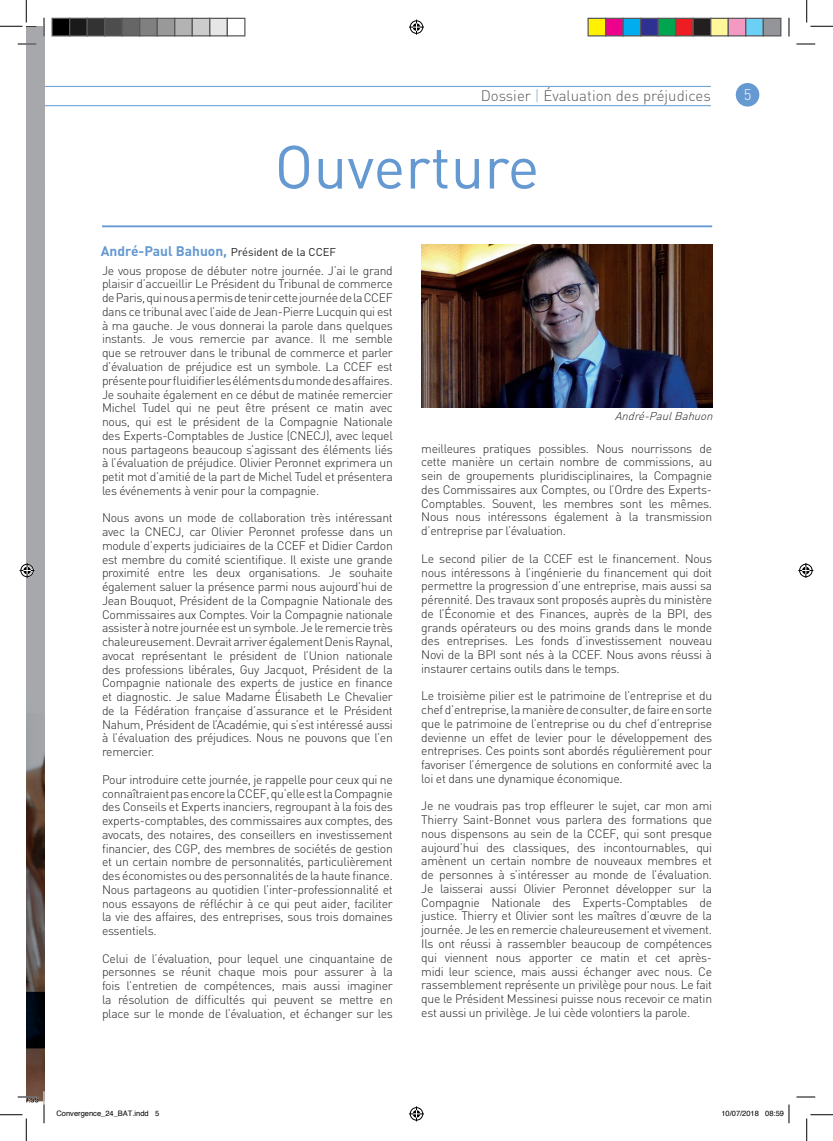
<style>
.page{position:relative;width:833px;height:1141px;background:#fff}
.page>*{position:absolute;margin:0;border:0;box-sizing:border-box;transform-origin:0 0}
.t1{font:60px "DIN";color:#6599d1}
.t2{font:300 15px "DIN";color:#57585a}
.Texte_bandeau__haut{font:300 15px "DIN";color:#fff}
.Corps_de_texte{font:700 13.75px "DIN";color:#6599d1}
.Corps_de_texte-2{font:300 12.25px/13.8px "DIN";letter-spacing:-.025em;color:#231f20;text-align:justify}
.Titres_dates{font:italic 300 11.25px "DIN";color:#231f20}
.t3{font:7.5px "Helvetica";color:#000}
.s1{color:#81aad9}
.s2{font-weight:400;font-size:11.25px;color:#231f20}
</style>
<div class="page">
<hr style="left:44px;top:86px;width:666px;height:1px;background:#6599d1">
<hr style="left:44px;top:105px;width:666px;height:1px;background:#6599d1">
<img style="left:26px;top:26px;width:18px;height:1077px">
<div style="left:735px;top:83px;width:23px;height:23px;background:#6599d1;border-radius:50%"></div>
<hr style="left:102px;top:225px;width:609px;height:2px;background:#6599d1">
<img style="left:421px;top:245px;width:290px;height:163px">
<svg style="left:18px;top:43px;width:18px;height:2px"></svg>
<svg style="left:796px;top:43px;width:18px;height:2px"></svg>
<svg style="left:18px;top:1096px;width:18px;height:1px"></svg>
<svg style="left:796px;top:1096px;width:18px;height:1px"></svg>
<svg style="left:43px;top:18px;width:2px;height:18px"></svg>
<svg style="left:43px;top:1104px;width:2px;height:19px"></svg>
<svg style="left:788px;top:18px;width:1px;height:18px"></svg>
<svg style="left:0;top:0;width:27px;height:27px"></svg>
<svg style="left:0;top:1114px;width:27px;height:26px"></svg>
<svg style="left:806px;top:0;width:26px;height:27px"></svg>
<svg style="left:806px;top:1114px;width:26px;height:26px"></svg>
<svg style="left:409px;top:20px;width:15px;height:15px"></svg>
<svg style="left:409px;top:1106px;width:15px;height:15px"></svg>
<svg style="left:20px;top:563px;width:15px;height:15px"></svg>
<svg style="left:798px;top:563px;width:14px;height:15px"></svg>
<div style="left:52px;top:18px;width:18px;height:18px;background:#000"></div>
<div style="left:51px;top:18px;width:19px;height:18px;border:1px solid #595959"></div>
<div style="left:70px;top:18px;width:17px;height:18px;background:#1a1a1a"></div>
<div style="left:69px;top:18px;width:19px;height:18px;border:1px solid #595959"></div>
<div style="left:87px;top:18px;width:18px;height:18px;background:#333"></div>
<div style="left:86px;top:18px;width:19px;height:18px;border:1px solid #595959"></div>
<div style="left:105px;top:18px;width:17px;height:18px;background:#4d4d4d"></div>
<div style="left:104px;top:18px;width:19px;height:18px;border:1px solid #595959"></div>
<div style="left:122px;top:18px;width:18px;height:18px;background:#666"></div>
<div style="left:121px;top:18px;width:19px;height:18px;border:1px solid #595959"></div>
<div style="left:140px;top:18px;width:17px;height:18px;background:#808080"></div>
<div style="left:139px;top:18px;width:19px;height:18px;border:1px solid #595959"></div>
<div style="left:157px;top:18px;width:18px;height:18px;background:#999"></div>
<div style="left:156px;top:18px;width:19px;height:18px;border:1px solid #595959"></div>
<div style="left:175px;top:18px;width:17px;height:18px;background:#b3b3b3"></div>
<div style="left:174px;top:18px;width:19px;height:18px;border:1px solid #595959"></div>
<div style="left:192px;top:18px;width:18px;height:18px;background:#ccc"></div>
<div style="left:191px;top:18px;width:19px;height:18px;border:1px solid #595959"></div>
<div style="left:210px;top:18px;width:17px;height:18px;background:#e6e6e6"></div>
<div style="left:209px;top:18px;width:19px;height:18px;border:1px solid #595959"></div>
<div style="left:226px;top:18px;width:19px;height:18px;border:1px solid #595959"></div>
<div style="left:587px;top:18px;width:18px;height:18px;background:#fff101"></div>
<div style="left:587px;top:18px;width:19px;height:18px;border:1px solid #595959"></div>
<div style="left:605px;top:18px;width:17px;height:18px;background:#ed028c"></div>
<div style="left:604px;top:18px;width:19px;height:18px;border:1px solid #595959"></div>
<div style="left:622px;top:18px;width:18px;height:18px;background:#00aeef"></div>
<div style="left:622px;top:18px;width:19px;height:18px;border:1px solid #595959"></div>
<div style="left:640px;top:18px;width:17px;height:18px;background:#2e3092"></div>
<div style="left:639px;top:18px;width:19px;height:18px;border:1px solid #595959"></div>
<div style="left:657px;top:18px;width:18px;height:18px;background:#00a54f"></div>
<div style="left:657px;top:18px;width:19px;height:18px;border:1px solid #595959"></div>
<div style="left:675px;top:18px;width:17px;height:18px;background:#ee1d23"></div>
<div style="left:674px;top:18px;width:19px;height:18px;border:1px solid #595959"></div>
<div style="left:692px;top:18px;width:18px;height:18px;background:#231f20"></div>
<div style="left:692px;top:18px;width:19px;height:18px;border:1px solid #595959"></div>
<div style="left:710px;top:18px;width:17px;height:18px;background:#fff79a"></div>
<div style="left:709px;top:18px;width:19px;height:18px;border:1px solid #595959"></div>
<div style="left:727px;top:18px;width:18px;height:18px;background:#f499c2"></div>
<div style="left:727px;top:18px;width:19px;height:18px;border:1px solid #595959"></div>
<div style="left:745px;top:18px;width:17px;height:18px;background:#6bcff6"></div>
<div style="left:744px;top:18px;width:19px;height:18px;border:1px solid #595959"></div>
<div style="left:762px;top:18px;width:18px;height:18px;background:#939598"></div>
<div style="left:762px;top:18px;width:19px;height:18px;border:1px solid #595959"></div>
<svg style="left:788px;top:1104px;width:1px;height:19px"></svg>
<p class="t2" style="left:480px;top:86px;width:231px">Dossier <span class="s1">|</span> Évaluation des préjudices</p>
<p class="Texte_bandeau__haut" style="left:743px;top:86px;width:9px">5</p>
<p class="t1" style="left:274px;top:129px;width:266px">Ouverture</p>
<p class="Corps_de_texte" style="left:101px;top:242px;width:237px">André-Paul Bahuon, <span class="s2">Président de la CCEF</span></p>
<p class="Corps_de_texte-2" style="left:102px;top:263px;width:292px">Je vous propose de débuter notre journée. J’ai le grand plaisir d’accueillir Le Président du Tribunal de commerce de Paris, qui nous a permis de tenir cette journée de la CCEF dans ce tribunal avec l’aide de Jean-Pierre Lucquin qui est à ma gauche. Je vous donnerai la parole dans quelques instants. Je vous remercie par avance. Il me semble que se retrouver dans le tribunal de commerce et parler d’évaluation de préjudice est un symbole. La CCEF est présente pour fluidifier les éléments du monde des affaires.<br>Je souhaite également en ce début de matinée remercier Michel Tudel qui ne peut être présent ce matin avec nous, qui est le président de la Compagnie Nationale des Experts-Comptables de Justice (CNECJ), avec lequel nous partageons beaucoup s’agissant des éléments liés à l’évaluation de préjudice. Olivier Peronnet exprimera un petit mot d’amitié de la part de Michel Tudel et présentera les événements à venir pour la compagnie.</p>
<p class="Corps_de_texte-2" style="left:102px;top:511px;width:292px">Nous avons un mode de collaboration très intéressant avec la CNECJ, car Olivier Peronnet professe dans un module d’experts judiciaires de la CCEF et Didier Cardon est membre du comité scientifique. Il existe une grande proximité entre les deux organisations. Je souhaite également saluer la présence parmi nous aujourd’hui de Jean Bouquot, Président de la Compagnie Nationale des Commissaires aux Comptes. Voir la Compagnie nationale assister à notre journée est un symbole. Je le remercie très chaleureusement. Devrait arriver également Denis Raynal, avocat représentant le président de l’Union nationale des professions libérales, Guy Jacquot, Président de la Compagnie nationale des experts de justice en finance et diagnostic. Je salue Madame Élisabeth Le Chevalier de la Fédération française d’assurance et le Président Nahum, Président de l’Académie, qui s’est intéressé aussi à l’évaluation des préjudices. Nous ne pouvons que l’en remercier.</p>
<p class="Corps_de_texte-2" style="left:102px;top:772px;width:292px">Pour introduire cette journée, je rappelle pour ceux qui ne connaîtraient pas encore la CCEF, qu’elle est la Compagnie des Conseils et Experts inanciers, regroupant à la fois des experts-comptables, des commissaires aux comptes, des avocats, des notaires, des conseillers en investissement financier, des CGP, des membres de sociétés de gestion et un certain nombre de personnalités, particulièrement des économistes ou des personnalités de la haute finance.<br>Nous partageons au quotidien l’inter-professionnalité et nous essayons de réfléchir à ce qui peut aider, faciliter la vie des affaires, des entreprises, sous trois domaines essentiels.</p>
<p class="Corps_de_texte-2" style="left:102px;top:951px;width:292px">Celui de l’évaluation, pour lequel une cinquantaine de personnes se réunit chaque mois pour assurer à la fois l’entretien de compétences, mais aussi imaginer la résolution de difficultés qui peuvent se mettre en place sur le monde de l’évaluation, et échanger sur les</p>
<p class="Titres_dates" style="left:614px;top:409px;width:103px">André-PaulBahuon</p>
<p class="Corps_de_texte-2" style="left:421px;top:441px;width:292px">meilleures pratiques possibles. Nous nourrissons de cette manière un certain nombre de commissions, au sein de groupements pluridisciplinaires, la Compagnie des Commissaires aux Comptes, ou l’Ordre des Experts-Comptables. Souvent, les membres sont les mêmes.<br>Nous nous intéressons également à la transmission d’entreprise par l’évaluation.</p>
<p class="Corps_de_texte-2" style="left:421px;top:551px;width:292px">Le second pilier de la CCEF est le financement. Nous nous intéressons à l’ingénierie du financement qui doit permettre la progression d’une entreprise, mais aussi sa pérennité. Des travaux sont proposés auprès du ministère de l’Économie et des Finances, auprès de la BPI, des grands opérateurs ou des moins grands dans le monde des entreprises. Les fonds d’investissement nouveau Novi de la BPI sont nés à la CCEF. Nous avons réussi à instaurer certains outils dans le temps.</p>
<p class="Corps_de_texte-2" style="left:421px;top:688px;width:292px">Le troisième pilier est le patrimoine de l’entreprise et du chef d’entreprise, la manière de consulter, de faire en sorte que le patrimoine de l’entreprise ou du chef d’entreprise devienne un effet de levier pour le développement des entreprises. Ces points sont abordés régulièrement pour favoriser l’émergence de solutions en conformité avec la loi et dans une dynamique économique.</p>
<p class="Corps_de_texte-2" style="left:421px;top:798px;width:292px">Je ne voudrais pas trop effleurer le sujet, car mon ami Thierry Saint-Bonnet vous parlera des formations que nous dispensons au sein de la CCEF, qui sont presque aujourd’hui des classiques, des incontournables, qui amènent un certain nombre de nouveaux membres et de personnes à s’intéresser au monde de l’évaluation.<br>Je laisserai aussi Olivier Peronnet développer sur la Compagnie Nationale des Experts-Comptables de justice. Thierry et Olivier sont les maîtres d’œuvre de la journée. Je les en remercie chaleureusement et vivement.<br>Ils ont réussi à rassembler beaucoup de compétences qui viennent nous apporter ce matin et cet après&shy;midi leur science, mais aussi échanger avec nous. Ce rassemblement représente un privilège pour nous. Le fait que le Président Messinesi puisse nous recevoir ce matin est aussi un privilège. Je lui cède volontiers la parole.</p>
<p class="t3" style="left:56px;top:1107px;width:104px">Convergence_24_BAT.indd 5</p>
<p class="t3" style="left:721px;top:1107px;width:64px">10/07/2018 08:59</p>
</div>
